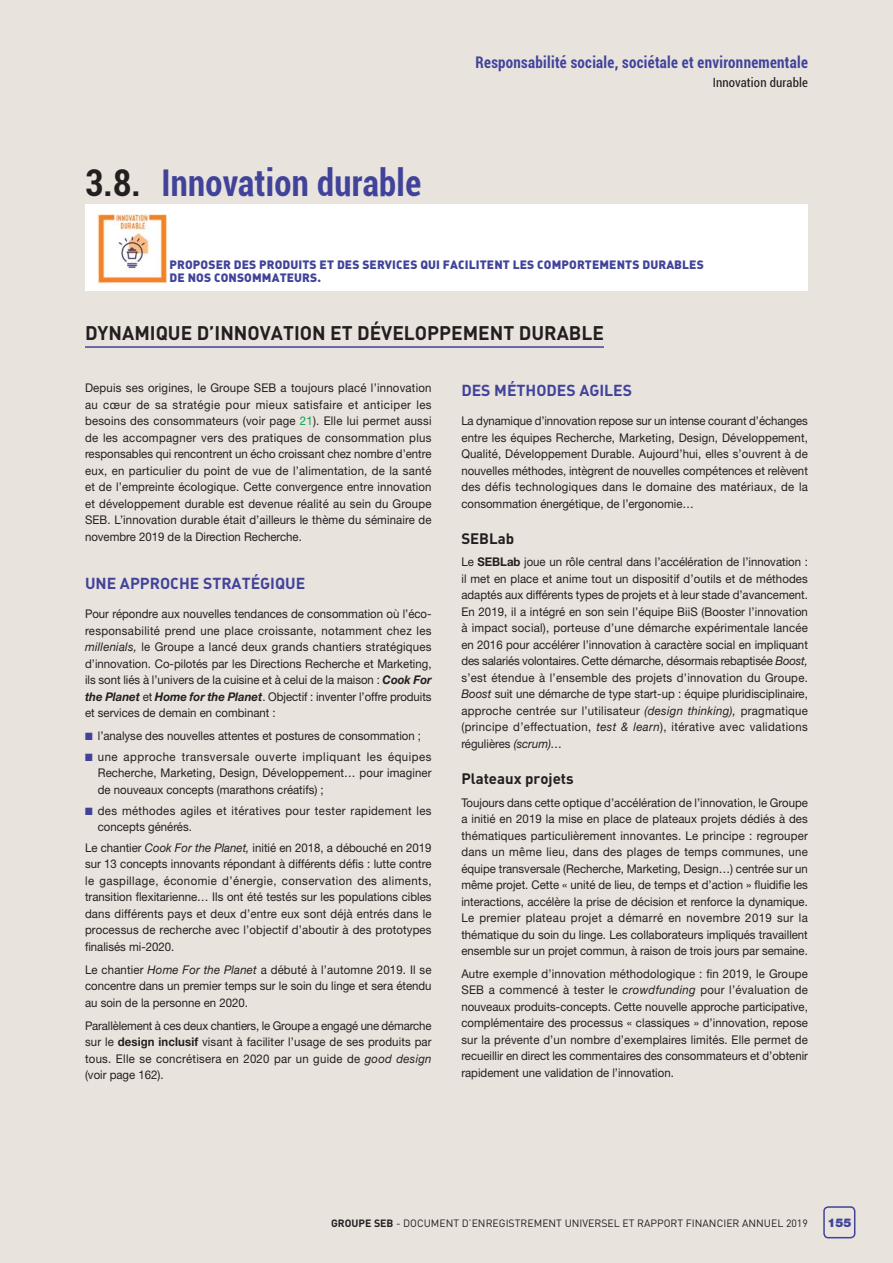
<style>
.page{position:relative;width:893px;height:1263px;background:#e9e3dd}
.page>*{position:absolute;margin:0;border:0;box-sizing:border-box;transform-origin:0 0}
.t1{font:700 condensed 36.9px "Roboto";letter-spacing:.01em;color:#41439b;scale:.93 1}
.t2{font:700 19.5px "DIN";color:#231f20}
.t3{font:700 condensed 16.05px "Roboto";letter-spacing:.02em;color:#41439b;scale:.93 1}
.t4{font:15.75px "DIN Bold Alternate";color:#41439b}
.t5{font:700 15px "DIN";color:#231f20}
.t6{font:condensed 12.75px "Roboto";letter-spacing:.01em;color:#231f20}
.t7{font:12px/16.5px "Helvetica Neue LT Std";color:#231f20;text-align:justify;scale:.95 1}
.t8{font:12px/13.5px "DIN Black Alternate";letter-spacing:.01em;color:#41439b}
.t9{font:12px/16.5px "Helvetica Neue LT Std";letter-spacing:.03em;color:#231f20;scale:.95 1}
.t10{font:900 12px "Helvetica Neue LT Std";color:#41439b}
.t11{font:10.5px "DIN";color:#231f20}
.s1{color:#231f20}
.s2{color:#00a650}
.s3{font-style:italic}
.s4{font-weight:700;font-style:italic}
.s5{color:#41439b}
.s6{font-weight:700}
</style>
<div class="page">
<div style="left:85px;top:204px;width:723px;height:87px;background:#fff"></div>
<img style="left:98px;top:214px;width:69px;height:69px">
<hr style="left:85px;top:346px;width:519px;height:2px;background:#41439b">
<div style="left:823px;top:1206px;width:32px;height:32px;border:2px solid #41439b;border-radius:4px"></div>
<h1 class="t1" style="left:85px;top:162px;width:363px"><span class="s1">3.8.</span> Innovation durable</h1>
<h3 class="t3" style="left:476px;top:53px;width:359px">Responsabilité sociale, sociétale et environnementale</h3>
<p class="t6" style="left:713px;top:75px;width:97px">Innovation durable</p>
<p class="t8" style="left:170px;top:257px;width:536px">PROPOSER DES PRODUITS ET DES SERVICES QUI FACILITENT LES COMPORTEMENTS DURABLES<br>DE NOS CONSOMMATEURS.</p>
<h2 class="t2" style="left:85px;top:320px;width:520px">DYNAMIQUE D’INNOVATION ET DÉVELOPPEMENT DURABLE</h2>
<p class="t7" style="left:85px;top:381px;width:366px">Depuis ses origines, le Groupe SEB a toujours placé l’innovation au cœur de sa stratégie pour mieux satisfaire et anticiper les besoins des consommateurs (voir page <span class="s2">21</span> ). Elle lui permet aussi de les accompagner vers des pratiques de consommation plus responsables qui rencontrent un écho croissant chez nombre d’entre eux, en particulier du point de vue de l’alimentation, de la santé et de l’empreinte écologique. Cette convergence entre innovation et développement durable est devenue réalité au sein du Groupe SEB. L’innovation durable était d’ailleurs le thème du séminaire de novembre 2019 de la Direction Recherche.</p>
<h3 class="t4" style="left:85px;top:573px;width:222px">UNE APPROCHE STRATÉGIQUE</h3>
<p class="t7" style="left:85px;top:607px;width:366px">Pour répondre aux nouvelles tendances de consommation où l’éco&shy;responsabilité prend une place croissante, notamment chez les <span class="s3">millenials,</span> le Groupe a lancé deux grands chantiers stratégiques d’innovation. Co-pilotés par les Directions Recherche et Marketing, ils sont liés à l’univers de la cuisine et à celui de la maison : <span class="s4">Cook For the Planet</span> et <span class="s4">Home for the Planet</span>. Objectif : inventer l’offre produits et services de demain en combinant :</p>
<p class="t7" style="left:85px;top:729px;width:355px"><span class="s5">■</span> l’analyse des nouvelles attentes et postures de consommation ;</p>
<p class="t7" style="left:98px;top:750px;width:353px;text-indent:-13px"><span class="s5">■</span> une approche transversale ouverte impliquant les équipes Recherche, Marketing, Design, Développement… pour imaginer de nouveaux concepts (marathons créatifs) ;</p>
<p class="t9" style="left:98px;top:804px;width:353px;text-indent:-13px"><span class="s5">■</span> des méthodes agiles et itératives pour tester rapidement les concepts générés.</p>
<p class="t7" style="left:85px;top:841px;width:366px">Le chantier <span class="s3">Cook For the Planet,</span> initié en 2018, a débouché en 2019 sur 13 concepts innovants répondant à différents défis : lutte contre le gaspillage, économie d’énergie, conservation des aliments, transition flexitarienne… Ils ont été testés sur les populations cibles dans différents pays et deux d’entre eux sont déjà entrés dans le processus de recherche avec l’objectif d’aboutir à des prototypes finalisés mi-2020.</p>
<p class="t7" style="left:85px;top:963px;width:366px">Le chantier <span class="s3">Home For the Planet</span> a débuté à l’automne 2019. Il se concentre dans un premier temps sur le soin du linge et sera étendu au soin de la personne en 2020.</p>
<p class="t7" style="left:85px;top:1019px;width:366px">Parallèlement à ces deux chantiers, le Groupe a engagé une démarche sur le <span class="s6">design inclusif</span> visant à faciliter l’usage de ses produits par tous. Elle se concrétisera en 2020 par un guide de <span class="s3">good design </span>(voir page 162 ).</p>
<h3 class="t4" style="left:461px;top:380px;width:172px">DES MÉTHODES AGILES</h3>
<p class="t7" style="left:461px;top:414px;width:366px">La dynamique d’innovation repose sur un intense courant d’échanges entre les équipes Recherche, Marketing, Design, Développement, Qualité, Développement Durable. Aujourd’hui, elles s’ouvrent à de nouvelles méthodes, intègrent de nouvelles compétences et relèvent des défis technologiques dans le domaine des matériaux, de la consommation énergétique, de l’ergonomie…</p>
<p class="t5" style="left:461px;top:528px;width:54px">SEBLab</p>
<p class="t7" style="left:461px;top:555px;width:366px">Le <span class="s6">SEBLab</span> joue un rôle central dans l’accélération de l’innovation : il met en place et anime tout un dispositif d’outils et de méthodes adaptés aux différents types de projets et à leur stade d’avancement.<br>En 2019, il a intégré en son sein l’équipe BiiS (Booster l’innovation à impact social), porteuse d’une démarche expérimentale lancée en 2016 pour accélérer l’innovation à caractère social en impliquant des salariés volontaires. Cette démarche, désormais rebaptisée <span class="s3">Boost, </span>s’est étendue à l’ensemble des projets d’innovation du Groupe.<br><span class="s3">Boost</span> suit une démarche de type start-up : équipe pluridisciplinaire, approche centrée sur l’utilisateur <span class="s3">(design thinking),</span> pragmatique (principe d’effectuation, <span class="s3">test &amp; learn</span>), itérative avec validations régulières <span class="s3">(scrum)…</span></p>
<p class="t5" style="left:461px;top:768px;width:114px">Plateaux projets</p>
<p class="t7" style="left:461px;top:795px;width:366px">Toujours dans cette optique d’accélération de l’innovation, le Groupe a initié en 2019 la mise en place de plateaux projets dédiés à des thématiques particulièrement innovantes. Le principe : regrouper dans un même lieu, dans des plages de temps communes, une équipe transversale (Recherche, Marketing, Design…) centrée sur un même projet. Cette « unité de lieu, de temps et d’action » fluidifie les interactions, accélère la prise de décision et renforce la dynamique.<br>Le premier plateau projet a démarré en novembre 2019 sur la thématique du soin du linge. Les collaborateurs impliqués travaillent ensemble sur un projet commun, à raison de trois jours par semaine.</p>
<p class="t7" style="left:461px;top:967px;width:366px">Autre exemple d’innovation méthodologique : fin 2019, le Groupe SEB a commencé à tester le <span class="s3">crowdfunding</span> pour l’évaluation de nouveaux produits-concepts. Cette nouvelle approche participative, complémentaire des processus « classiques » d’innovation, repose sur la prévente d’un nombre d’exemplaires limités. Elle permet de recueillir en direct les commentaires des consommateurs et d’obtenir rapidement une validation de l’innovation.</p>
<p class="t11" style="left:331px;top:1216px;width:478px"><span class="s6">GROUPE SEB</span> - DOCUMENT D’ENREGISTREMENT UNIVERSEL ET RAPPORT FINANCIER ANNUEL 2019</p>
<p class="t10" style="left:827px;top:1218px;width:26px">155</p>
</div>
